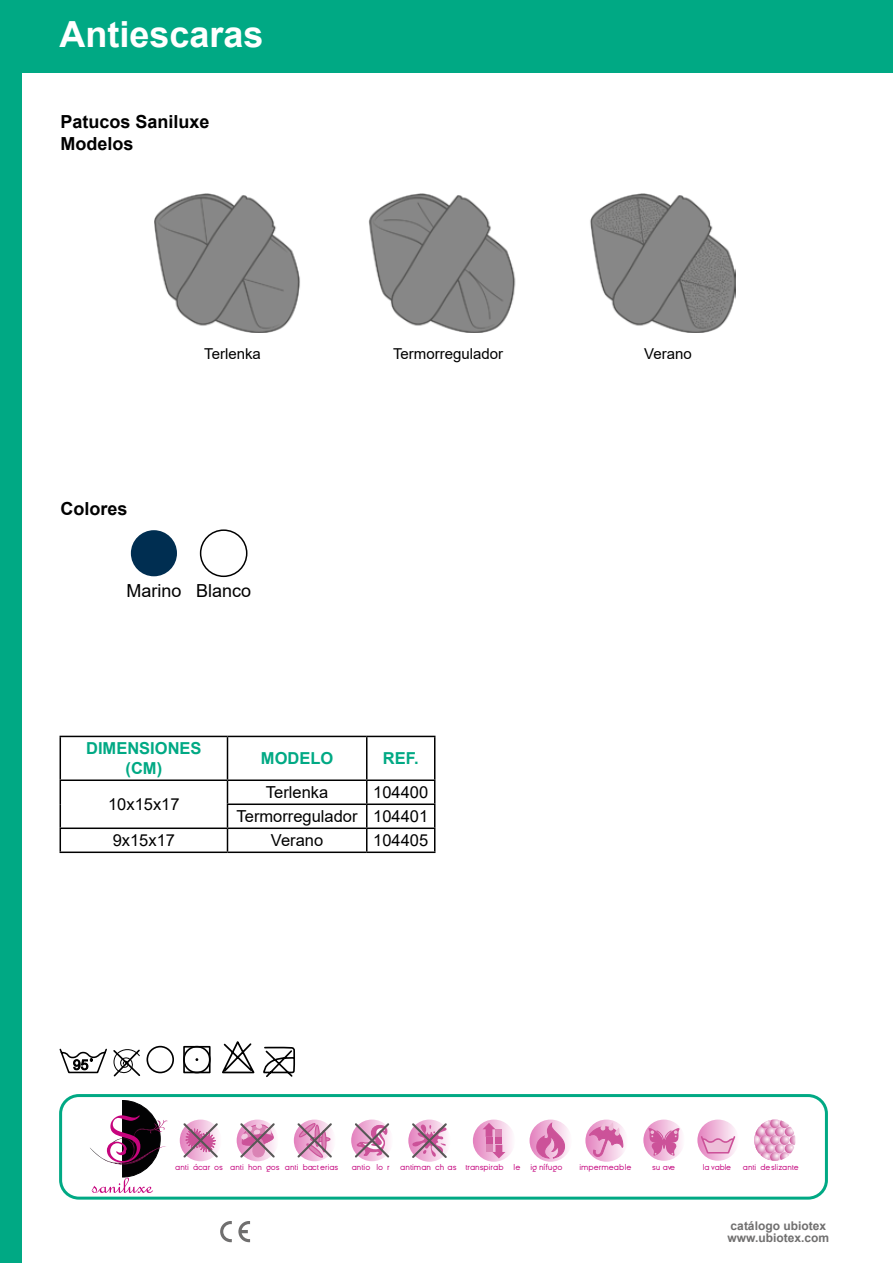
<style>
.page{position:relative;width:893px;height:1263px;background:#fff}
.page>*{position:absolute;margin:0;border:0;box-sizing:border-box;transform-origin:0 0}
.t1{font:700 36px "Arial";color:#fff}
.t2{font:700 18px/21.6px "Arial";color:#000}
.t3{font:18px "Arial";color:#000}
.t4{font:16.5px/24px "Arial";color:#000;text-align:right}
.t5{font:700 16.5px/19.8px "Arial";color:#00a984;text-align:center}
.t6{font:15px "Arial";color:#000}
.t7{font:700 12px/12px "Arial";color:#706f6f}
.t8{font:8.25px "Ginora Sans";color:#c4057e}
.t9{font:8.1px "Ginora Sans";color:#c4057e}
</style>
<div class="page">
<div style="left:0;top:0;width:893px;height:72px;background:#00a984"></div>
<svg style="left:220px;top:1221px;width:12px;height:21px"></svg>
<svg style="left:238px;top:1221px;width:12px;height:21px"></svg>
<div style="left:59px;top:1094px;width:769px;height:105px;border:3px solid #00a984;border-radius:18px"></div>
<div style="left:0;top:0;width:21px;height:1263px;background:#00a984"></div>
<div style="left:200px;top:529px;width:47px;height:48px;border:2px solid #000;border-radius:50%"></div>
<div style="left:131px;top:530px;width:46px;height:46px;background:#002e51;border-radius:50%"></div>
<img style="left:155px;top:193px;width:581px;height:139px">
<svg style="left:179px;top:1119px;width:40px;height:41px"></svg>
<svg style="left:237px;top:1119px;width:41px;height:42px"></svg>
<svg style="left:240px;top:1123px;width:35px;height:35px"></svg>
<svg style="left:294px;top:1119px;width:42px;height:42px"></svg>
<svg style="left:297px;top:1121px;width:35px;height:38px"></svg>
<svg style="left:351px;top:1119px;width:42px;height:42px"></svg>
<svg style="left:355px;top:1123px;width:34px;height:34px"></svg>
<svg style="left:408px;top:1119px;width:42px;height:43px"></svg>
<svg style="left:411px;top:1123px;width:36px;height:35px"></svg>
<svg style="left:473px;top:1119px;width:42px;height:43px"></svg>
<svg style="left:492px;top:1145px;width:13px;height:13px"></svg>
<div style="left:495px;top:1129px;width:7px;height:8px;background:#da83b5"></div>
<div style="left:495px;top:1137px;width:7px;height:7px;background:#cc5299"></div>
<div style="left:486px;top:1145px;width:6px;height:7px;background:#da83b5"></div>
<svg style="left:482px;top:1123px;width:13px;height:14px"></svg>
<div style="left:486px;top:1137px;width:6px;height:7px;background:#cc5299"></div>
<svg style="left:530px;top:1119px;width:42px;height:43px"></svg>
<svg style="left:536px;top:1123px;width:29px;height:35px"></svg>
<svg style="left:585px;top:1119px;width:43px;height:43px"></svg>
<svg style="left:589px;top:1122px;width:34px;height:35px"></svg>
<svg style="left:643px;top:1119px;width:42px;height:42px"></svg>
<svg style="left:648px;top:1128px;width:32px;height:28px"></svg>
<svg style="left:697px;top:1119px;width:42px;height:42px"></svg>
<svg style="left:701px;top:1136px;width:34px;height:17px"></svg>
<svg style="left:754px;top:1119px;width:41px;height:42px"></svg>
<svg style="left:90px;top:1100px;width:78px;height:93px"></svg>
<hr style="left:60px;top:736px;width:167px;height:1px;background:#000">
<hr style="left:60px;top:737px;width:1px;height:42px;background:#000">
<hr style="left:227px;top:736px;width:140px;height:1px;background:#000">
<hr style="left:227px;top:737px;width:1px;height:42px;background:#000">
<hr style="left:367px;top:736px;width:68px;height:1px;background:#000">
<hr style="left:366px;top:737px;width:1px;height:42px;background:#000">
<hr style="left:434px;top:737px;width:1px;height:42px;background:#000">
<hr style="left:60px;top:779px;width:167px;height:2px;background:#000">
<hr style="left:227px;top:779px;width:140px;height:2px;background:#000">
<hr style="left:367px;top:779px;width:68px;height:2px;background:#000">
<hr style="left:227px;top:803px;width:140px;height:2px;background:#000">
<hr style="left:367px;top:803px;width:68px;height:2px;background:#000">
<hr style="left:60px;top:827px;width:167px;height:2px;background:#000">
<svg style="left:60px;top:781px;width:1px;height:70px"></svg>
<hr style="left:227px;top:827px;width:140px;height:2px;background:#000">
<svg style="left:227px;top:781px;width:1px;height:70px"></svg>
<hr style="left:367px;top:827px;width:68px;height:2px;background:#000">
<svg style="left:366px;top:781px;width:1px;height:70px"></svg>
<svg style="left:434px;top:781px;width:1px;height:70px"></svg>
<hr style="left:60px;top:851px;width:167px;height:2px;background:#000">
<hr style="left:227px;top:851px;width:140px;height:2px;background:#000">
<hr style="left:367px;top:851px;width:68px;height:2px;background:#000">
<svg style="left:263px;top:1046px;width:32px;height:31px"></svg>
<svg style="left:222px;top:1041px;width:33px;height:33px"></svg>
<div style="left:146px;top:1046px;width:28px;height:27px;border:2px solid #000;border-radius:50%"></div>
<div style="left:183px;top:1046px;width:28px;height:27px;border:2px solid #000"></div>
<div style="left:183px;top:1046px;width:28px;height:27px;border:2px solid #000;border-radius:50%"></div>
<svg style="left:59px;top:1048px;width:82px;height:29px"></svg>
<h1 class="t1" style="left:60px;top:9px;width:206px">Antiescaras</h1>
<h2 class="t2" style="left:61px;top:111px;width:151px">Patucos Saniluxe<br>Modelos</h2>
<h2 class="t2" style="left:61px;top:498px;width:69px">Colores</h2>
<h3 class="t6" style="left:204px;top:343px;width:58px">Terlenka</h3>
<h3 class="t6" style="left:393px;top:343px;width:112px">Termorregulador</h3>
<h3 class="t6" style="left:644px;top:343px;width:49px">Verano</h3>
<h2 class="t3" style="left:126px;top:578px;width:126px">Marino Blanco</h2>
<h3 class="t5" style="left:86px;top:739px;width:117px">DIMENSIONES (CM)</h3>
<h3 class="t5" style="left:261px;top:749px;width:74px">MODELO</h3>
<h3 class="t5" style="left:383px;top:749px;width:37px">REF.</h3>
<h3 class="t4" style="left:108px;top:792px;width:73px">10x15x17</h3>
<h3 class="t4" style="left:237px;top:780px;width:193px">104400<br>Termorregulador 104401</h3>
<h3 class="t4" style="left:266px;top:780px;width:64px">Terlenka</h3>
<h3 class="t4" style="left:113px;top:828px;width:64px">9x15x17</h3>
<h3 class="t4" style="left:271px;top:828px;width:54px">Verano</h3>
<h3 class="t4" style="left:373px;top:828px;width:57px">104405</h3>
<p class="t8" style="left:175px;top:1162px;width:165px">anti ácar os anti hon gos anti bacterias</p>
<p class="t8" style="left:352px;top:1162px;width:40px">antio lo r</p>
<p class="t8" style="left:400px;top:1162px;width:164px">antiman ch as transpirab le ig nífugo</p>
<p class="t8" style="left:579px;top:1162px;width:54px">impermeable</p>
<p class="t9" style="left:652px;top:1163px;width:25px">su ave</p>
<p class="t9" style="left:703px;top:1163px;width:30px">la vable</p>
<p class="t9" style="left:743px;top:1163px;width:57px">anti deslizante</p>
<h3 class="t7" style="left:727px;top:1220px;width:103px">catálogo ubiotex www.ubiotex.com</h3>
</div>
